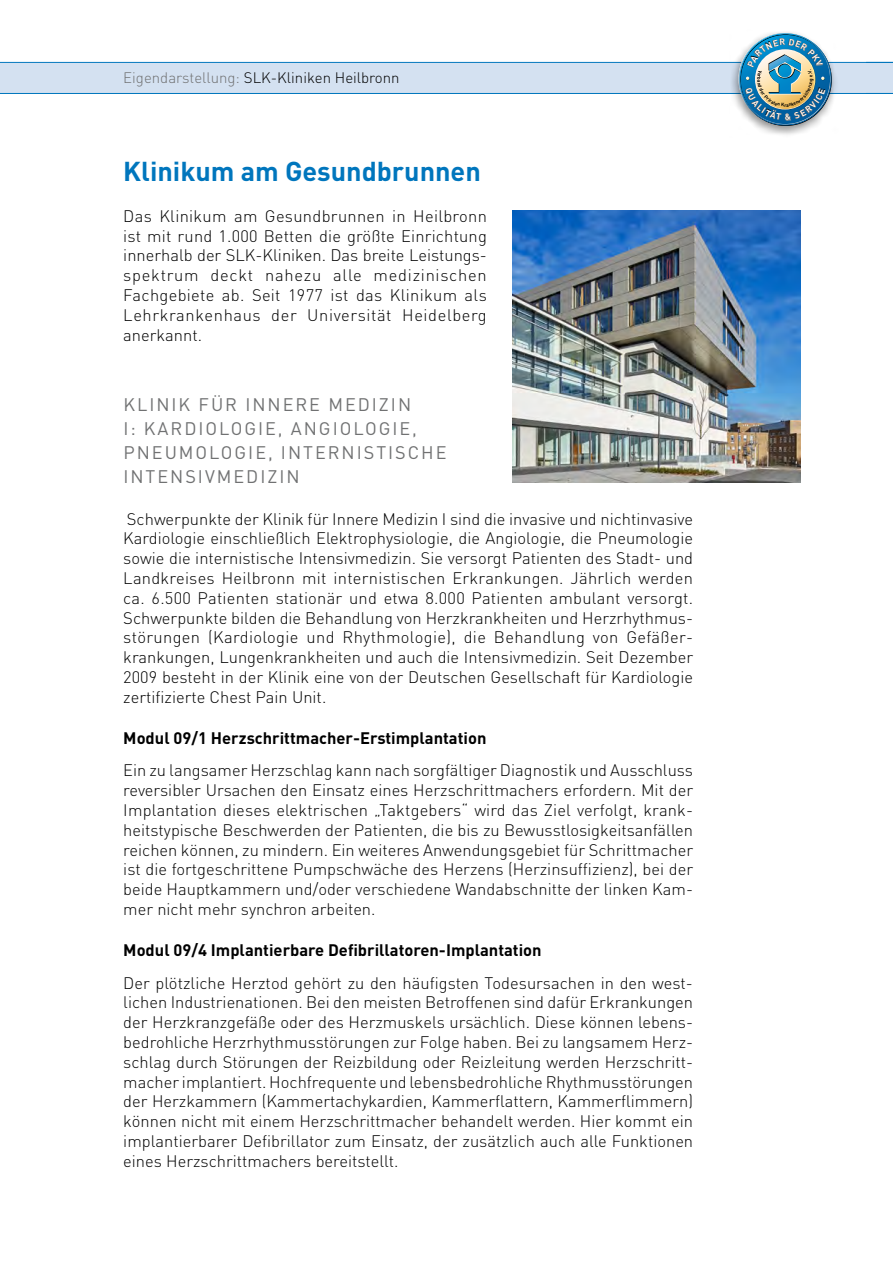
<style>
.page{position:relative;width:893px;height:1263px;background:#fff}
.page>*{position:absolute;margin:0;border:0;box-sizing:border-box;transform-origin:0 0}
.t1{font:700 27px "DINOT";color:#0076bd}
.t2{font:18px/24px "DINOT";letter-spacing:.11em;color:#707172}
.t3{font:300 16.5px/19.8px "DINOT";color:#000;text-align:justify}
.t4{font:700 16.5px "DINOT";color:#000}
.t5{font:300 15px "DINOT";color:#000}
.s1{color:#707172}
</style>
<div class="page">
<div style="left:0;top:63px;width:893px;height:30px;background:#d4e1f1"></div>
<hr style="left:0;top:93px;width:893px;height:1px;background:#0076bd">
<hr style="left:0;top:62px;width:893px;height:1px;background:#0076bd">
<div style="left:729px;top:29px;width:109px;height:109px;background:#000;opacity:.45"></div>
<img style="left:512px;top:210px;width:288px;height:273px">
<img style="left:738px;top:33px;width:94px;height:93px">
<p class="t5" style="left:123px;top:67px;width:278px"><span class="s1">Eigendarstellung:</span> SLK-Kliniken Heilbronn</p>
<h1 class="t1" style="left:123px;top:153px;width:359px">Klinikum am Gesundbrunnen</h1>
<p class="t3" style="left:123px;top:205px;width:365px">Das Klinikum am Gesundbrunnen in Heilbronn ist mit rund 1.000 Betten die größte Einrichtung innerhalb der SLK-Kliniken. Das breite Leistungs&shy;spektrum deckt nahezu alle medizinischen Fachgebiete ab. Seit 1977 ist das Klinikum als Lehrkrankenhaus der Universität Heidelberg anerkannt.</p>
<p class="t2" style="left:123px;top:392px;width:325px">KLINIK FÜR INNERE MEDIZIN<br>I: KARDIOLOGIE, ANGIOLOGIE,<br>PNEUMOLOGIE, INTERNISTISCHE<br>INTENSIVMEDIZIN</p>
<p class="t3" style="left:123px;top:508px;width:571px">Schwerpunkte der Klinik für Innere Medizin I sind die invasive und nichtinvasive Kardiologie einschließlich Elektrophysiologie, die Angiologie, die Pneumologie sowie die internistische Intensivmedizin. Sie versorgt Patienten des Stadt- und Landkreises Heilbronn mit internistischen Erkrankungen. Jährlich werden ca. 6.500 Patienten stationär und etwa 8.000 Patienten ambulant versorgt.<br>Schwerpunkte bilden die Behandlung von Herzkrankheiten und Herzrhythmus&shy;störungen (Kardiologie und Rhythmologie), die Behandlung von Gefäßer&shy;krankungen, Lungenkrankheiten und auch die Intensivmedizin. Seit Dezember 2009 besteht in der Klinik eine von der Deutschen Gesellschaft für Kardiologie zertifizierte Chest Pain Unit.</p>
<p class="t4" style="left:123px;top:727px;width:365px">Modul 09/1 Herzschrittmacher-Erstimplantation</p>
<p class="t3" style="left:123px;top:760px;width:571px">Ein zu langsamer Herzschlag kann nach sorgfältiger Diagnostik und Ausschluss reversibler Ursachen den Einsatz eines Herzschrittmachers erfordern. Mit der Implantation dieses elektrischen „Taktgebers“ wird das Ziel verfolgt, krank&shy;heitstypische Beschwerden der Patienten, die bis zu Bewusstlosigkeitsanfällen reichen können, zu mindern. Ein weiteres Anwendungsgebiet für Schrittmacher ist die fortgeschrittene Pumpschwäche des Herzens (Herzinsuffizienz), bei der beide Hauptkammern und/oder verschiedene Wandabschnitte der linken Kam&shy;mer nicht mehr synchron arbeiten.</p>
<p class="t4" style="left:123px;top:939px;width:420px">Modul 09/4 Implantierbare Defibrillatoren-Implantation</p>
<p class="t3" style="left:123px;top:972px;width:571px">Der plötzliche Herztod gehört zu den häufigsten Todesursachen in den west&shy;lichen Industrienationen. Bei den meisten Betroffenen sind dafür Erkrankungen der Herzkranzgefäße oder des Herzmuskels ursächlich. Diese können lebens&shy;bedrohliche Herzrhythmusstörungen zur Folge haben. Bei zu langsamem Herz&shy;schlag durch Störungen der Reizbildung oder Reizleitung werden Herzschritt&shy;macher implantiert. Hochfrequente und lebensbedrohliche Rhythmusstörungen der Herzkammern (Kammertachykardien, Kammerflattern, Kammerflimmern) können nicht mit einem Herzschrittmacher behandelt werden. Hier kommt ein implantierbarer Defibrillator zum Einsatz, der zusätzlich auch alle Funktionen eines Herzschrittmachers bereitstellt.</p>
</div>
